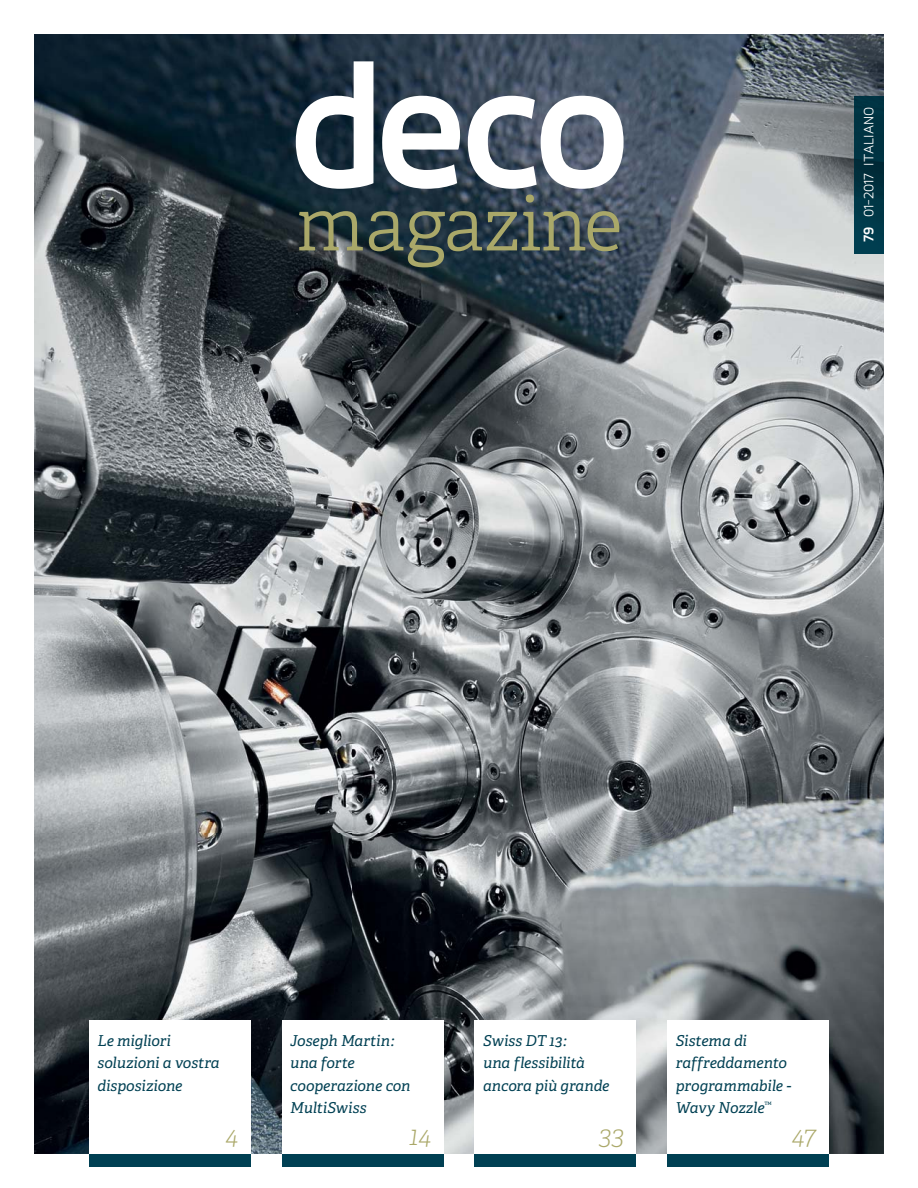
<style>
.page{position:relative;width:918px;height:1188px;background:#fff}
.page>*{position:absolute;margin:0;border:0;box-sizing:border-box;transform-origin:0 0}
.t1{font:700 180.75px "Accord Alternate";color:#fff}
.t2{font:300 75.45px "Adelle";color:#aaa869}
.t3{font:italic 100 27px "Adelle";color:#aaa869}
.t4{font:italic 15px/22.5px "Adelle";color:#004053}
.t5{font:300 15px "Accord Alternate";color:#fff}
.t6{font:700 15px "Accord Alternate";color:#fff}
</style>
<div class="page">
<img style="left:34px;top:34px;width:850px;height:1120px">
<div style="left:89px;top:1020px;width:162px;height:159px;background:#fff"></div>
<div style="left:667px;top:1020px;width:162px;height:159px;background:#fff"></div>
<div style="left:475px;top:1020px;width:161px;height:159px;background:#fff"></div>
<div style="left:282px;top:1020px;width:161px;height:159px;background:#fff"></div>
<div style="left:667px;top:1154px;width:162px;height:13px;background:#004053"></div>
<div style="left:89px;top:1154px;width:162px;height:13px;background:#004053"></div>
<div style="left:282px;top:1154px;width:161px;height:13px;background:#004053"></div>
<div style="left:475px;top:1154px;width:161px;height:13px;background:#004053"></div>
<img style="left:854px;top:96px;width:30px;height:158px">
<h1 class="t1" style="left:288px;top:58px;width:345px">deco</h1>
<h2 class="t2" style="left:296px;top:180px;width:328px">magazine</h2>
<p class="t5" style="left:863px;top:217px;width:112px;rotate:-90deg">01-2017 ITALIANO</p>
<p class="t6" style="left:863px;top:242px;width:17px;rotate:-90deg">79</p>
<p class="t4" style="left:98px;top:1030px;width:124px">Le migliori soluzioni a vostra disposizione</p>
<p class="t4" style="left:290px;top:1030px;width:122px">Joseph Martin : una forte cooperazione con<br>MultiSwiss</p>
<p class="t4" style="left:676px;top:1030px;width:117px">Sistema di raffreddamento programmabile -<br>Wavy Nozzle<sup>™</sup></p>
<p class="t4" style="left:483px;top:1030px;width:128px">Swiss DT 13 :<br>una flessibilità ancora più grande</p>
<h3 class="t3" style="left:225px;top:1122px;width:14px">4</h3>
<h3 class="t3" style="left:410px;top:1122px;width:23px">14</h3>
<h3 class="t3" style="left:599px;top:1122px;width:26px">33</h3>
<h3 class="t3" style="left:792px;top:1122px;width:26px">47</h3>
</div>
